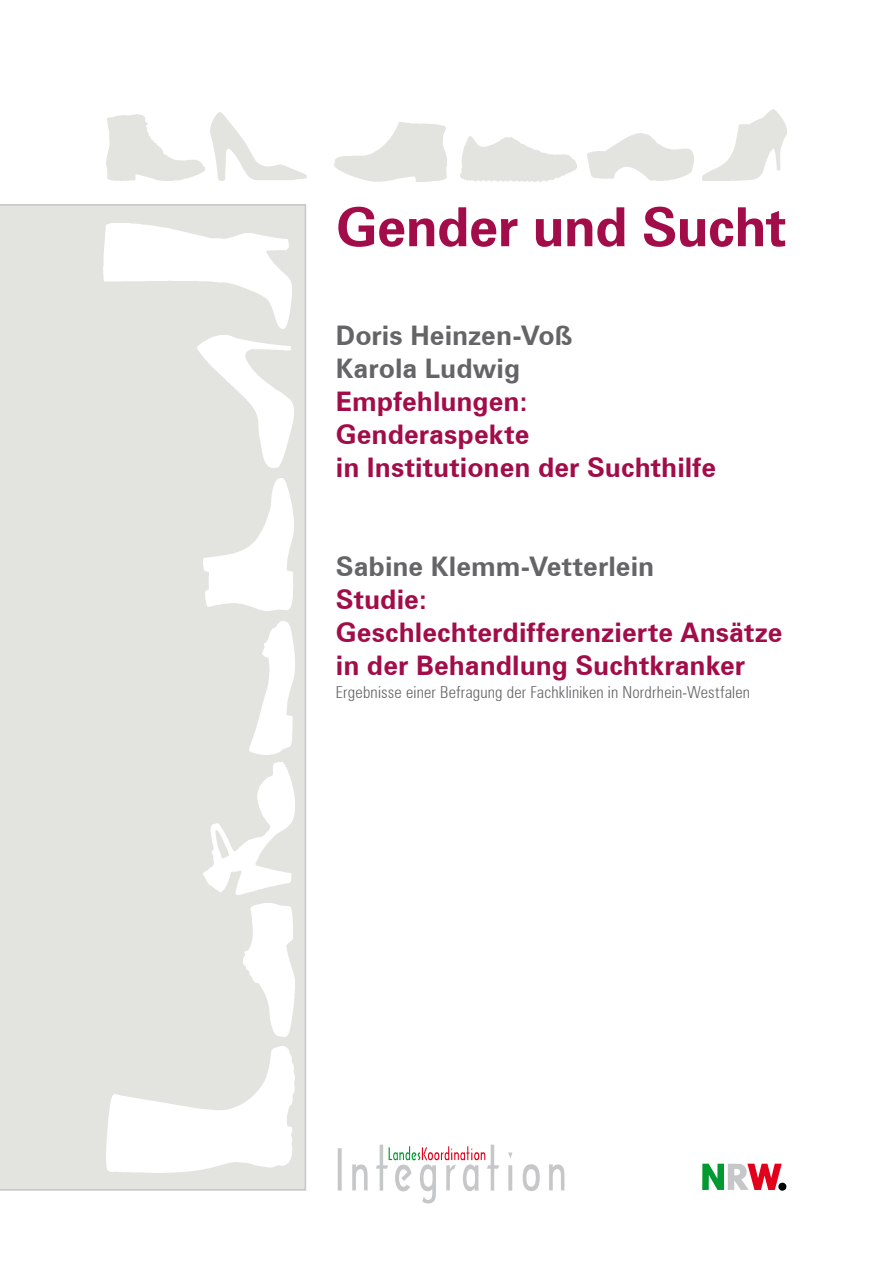
<style>
.page{position:relative;width:893px;height:1263px;background:#fff}
.page>*{position:absolute;margin:0;border:0;box-sizing:border-box;transform-origin:0 0}
.t1{font:700 54px "Zurich BT";letter-spacing:-.015em;color:#a20d49}
.t2{font:700 27px/33px "Zurich BT";color:#a20d49}
.t3{font:700 27px/33px "Zurich BT";color:#646567}
.t4{font:300 condensed 16.5px "Zurich BT";letter-spacing:.01em;color:#646567}
</style>
<div class="page">
<div style="left:0;top:204px;width:306px;height:987px;background:#e3e3e0"></div>
<svg style="left:338px;top:1145px;width:226px;height:58px"></svg>
<svg style="left:702px;top:1164px;width:85px;height:27px"></svg>
<img style="left:210px;top:113px;width:96px;height:68px">
<img style="left:104px;top:223px;width:188px;height:106px">
<img style="left:203px;top:762px;width:91px;height:132px">
<img style="left:244px;top:904px;width:50px;height:132px">
<img style="left:197px;top:335px;width:97px;height:132px">
<img style="left:106px;top:115px;width:99px;height:66px">
<img style="left:203px;top:479px;width:91px;height:132px">
<img style="left:249px;top:621px;width:45px;height:133px">
<img style="left:107px;top:1046px;width:187px;height:126px">
<img style="left:702px;top:109px;width:85px;height:72px">
<img style="left:587px;top:134px;width:107px;height:46px">
<img style="left:334px;top:122px;width:113px;height:59px">
<img style="left:460px;top:137px;width:116px;height:45px">
<h1 class="t1" style="left:336px;top:194px;width:452px">Gender und Sucht</h1>
<p class="t3" style="left:336px;top:319px;width:238px">Doris Heinzen-Voß<br>Karola Ludwig</p>
<p class="t2" style="left:336px;top:385px;width:382px">Empfehlungen:<br>Genderaspekte<br>in Institutionen der Suchthilfe</p>
<p class="t3" style="left:336px;top:550px;width:320px">Sabine Klemm-Vetterlein</p>
<p class="t2" style="left:336px;top:583px;width:448px">Studie:<br>Geschlechterdifferenzierte Ansätze in der Behandlung Suchtkranker</p>
<p class="t4" style="left:336px;top:682px;width:416px">Ergebnisse einer Befragung der Fachkliniken in Nordrhein-Westfalen</p>
</div>
